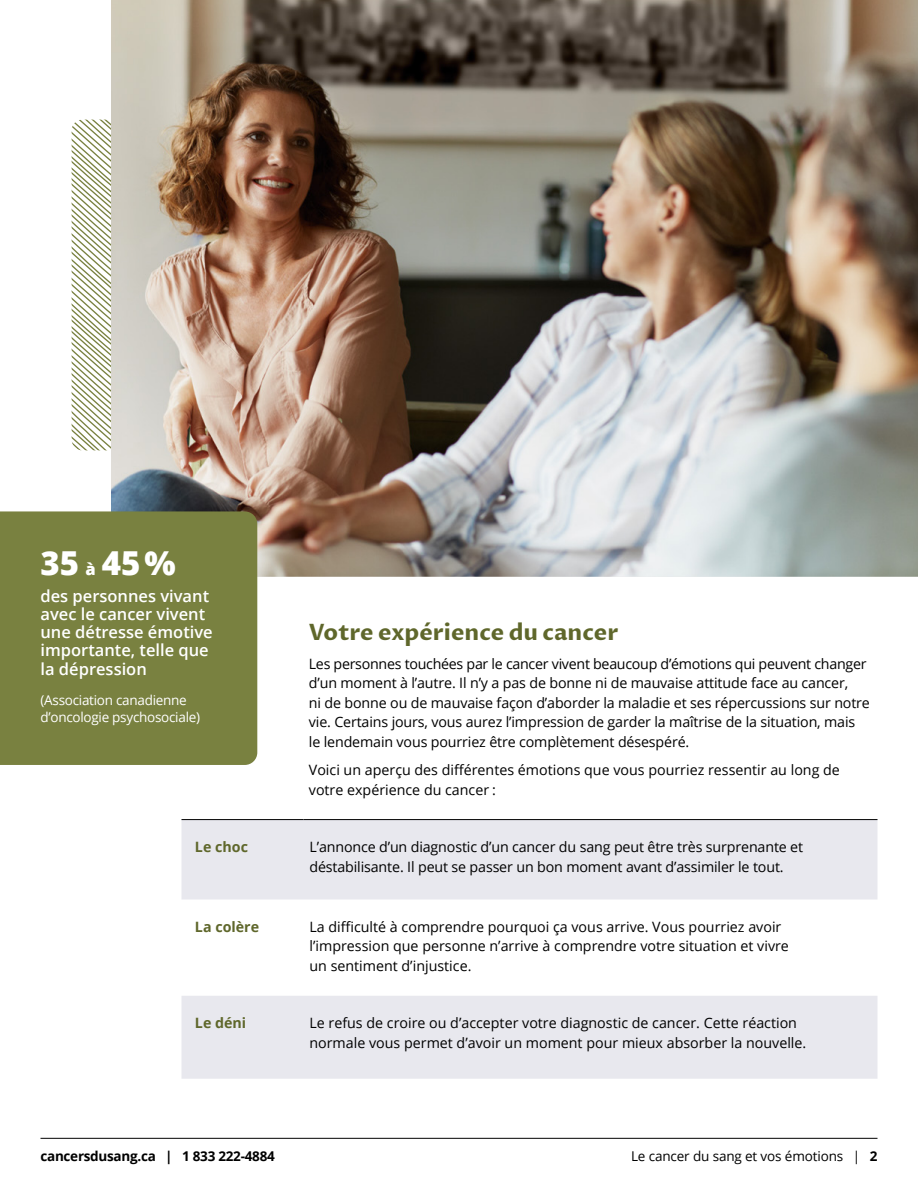
<style>
.page{position:relative;width:918px;height:1188px;background:#fff}
.page>*{position:absolute;margin:0;border:0;box-sizing:border-box;transform-origin:0 0}
.t1{font:800 33px "Open Sans";color:#fff}
.t2{font:700 22.5px "Proza Libre";color:#5f672b}
.t3{font:600 16.5px/18px "Open Sans";color:#fff}
.t4{font:14.25px/19.5px "Open Sans";letter-spacing:-.01em;color:#000}
.t5{font:700 14.25px "Open Sans";color:#5f672b}
.t6{font:13.5px/16.5px "Open Sans";letter-spacing:-.02em;color:#fff}
.t7{font:700 13.5px "Open Sans";letter-spacing:-.02em;color:#000}
.t8{font:13.5px "Open Sans";letter-spacing:-.01em;color:#000}
.s1{font-size:16.5px}
.s2{font-weight:700}
</style>
<div class="page">
<hr style="left:40px;top:1138px;width:838px;height:1px;background:#000">
<svg style="left:72px;top:120px;width:39px;height:330px"></svg>
<img style="left:111px;top:0;width:807px;height:577px">
<div style="left:0;top:511px;width:257px;height:254px;background:#798140"></div>
<svg style="left:181px;top:820px;width:697px;height:259px;fill:#e8e8ee"></svg>
<hr style="left:181px;top:819px;width:122px;height:1px;background:#000">
<hr style="left:303px;top:819px;width:575px;height:1px;background:#000">
<h1 class="t1" style="left:40px;top:538px;width:137px">35 <span class="s1">à</span> 45%</h1>
<p class="t3" style="left:40px;top:586px;width:174px">des personnes vivant avec le cancer vivent une détresse émotive importante, telle que</p>
<p class="t3" style="left:40px;top:660px;width:108px">la dépression</p>
<p class="t6" style="left:40px;top:692px;width:161px">(Association canadienne d’oncologie psychosociale)</p>
<h2 class="t2" style="left:309px;top:619px;width:311px">Votre expérience du cancer</h2>
<p class="t4" style="left:309px;top:654px;width:563px">Les personnes touchées par le cancer vivent beaucoup d’émotions qui peuvent changer d’un moment à l’autre. Il n’y a pas de bonne ni de mauvaise attitude face au cancer,<br>ni de bonne ou de mauvaise façon d’aborder la maladie et ses répercussions sur notre vie. Certains jours, vous aurez l’impression de garder la maîtrise de la situation, mais le lendemain vous pourriez être complètement désespéré.</p>
<p class="t4" style="left:309px;top:760px;width:533px">Voici un aperçu des différentes émotions que vous pourriez ressentir au long de votre expérience du cancer :</p>
<p class="t5" style="left:195px;top:837px;width:55px">Le choc</p>
<p class="t4" style="left:309px;top:837px;width:495px">L’annonce d’un diagnostic d’un cancer du sang peut être très surprenante et déstabilisante. Il peut se passer un bon moment avant d’assimiler le tout.</p>
<p class="t5" style="left:195px;top:917px;width:66px">La colère</p>
<p class="t4" style="left:309px;top:917px;width:481px">La difficulté à comprendre pourquoi ça vous arrive. Vous pourriez avoir l’impression que personne n’arrive à comprendre votre situation et vivre un sentiment d’injustice.</p>
<p class="t5" style="left:195px;top:1013px;width:53px">Le déni</p>
<p class="t4" style="left:309px;top:1013px;width:498px">Le refus de croire ou d’accepter votre diagnostic de cancer. Cette réaction normale vous permet d’avoir un moment pour mieux absorber la nouvelle.</p>
<p class="t7" style="left:40px;top:1147px;width:236px">cancersdusang.ca | 1 833 222-4884</p>
<p class="t8" style="left:631px;top:1147px;width:248px">Le cancer du sang et vos émotions | <span class="s2">2</span></p>
</div>
